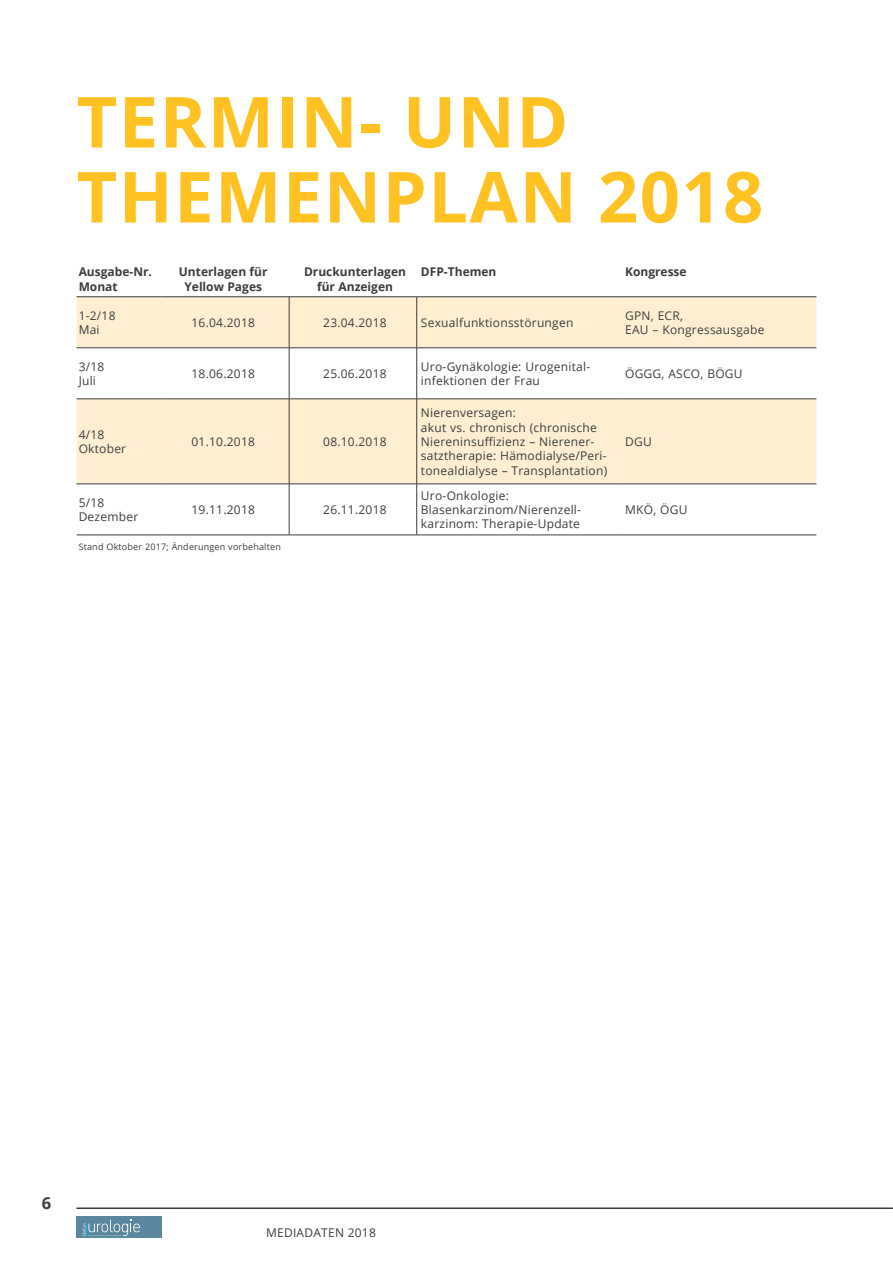
<style>
.page{position:relative;width:893px;height:1263px;background:#fff}
.page>*{position:absolute;margin:0;border:0;box-sizing:border-box;transform-origin:0 0}
.t1{font:700 70.5px/75px "Open Sans";letter-spacing:.02em;color:#ffc222}
.t2{font:700 16.5px "Open Sans";color:#3a3d3d}
.t3{font:12px/14.4px "Open Sans";letter-spacing:.02em;color:#3a3d3d}
.t4{font:700 12px/14.4px "Open Sans";color:#3a3d3d;text-align:center}
.t5{font:9px "Open Sans";letter-spacing:.02em;color:#3a3d3d}
</style>
<div class="page">
<hr style="left:77px;top:1207px;width:816px;height:2px;background:#3a3d3d">
<div style="left:77px;top:1216px;width:85px;height:21px;background:#5b879e"></div>
<svg style="left:83px;top:1219px;width:57px;height:17px"></svg>
<svg style="left:77px;top:297px;width:739px;height:187px;fill:#ffefd1"></svg>
<svg style="left:77px;top:485px;width:739px;height:50px"></svg>
<hr style="left:77px;top:296px;width:85px;height:1px;background:#3a3d3d">
<hr style="left:162px;top:296px;width:127px;height:1px;background:#3a3d3d">
<hr style="left:289px;top:296px;width:128px;height:1px;background:#3a3d3d">
<hr style="left:417px;top:296px;width:204px;height:1px;background:#3a3d3d">
<hr style="left:621px;top:296px;width:195px;height:1px;background:#3a3d3d">
<hr style="left:77px;top:348px;width:85px;height:1px;background:#3a3d3d">
<hr style="left:162px;top:348px;width:127px;height:1px;background:#3a3d3d">
<hr style="left:289px;top:348px;width:128px;height:1px;background:#3a3d3d">
<hr style="left:417px;top:348px;width:204px;height:1px;background:#3a3d3d">
<hr style="left:621px;top:348px;width:195px;height:1px;background:#3a3d3d">
<hr style="left:77px;top:399px;width:85px;height:1px;background:#3a3d3d">
<hr style="left:162px;top:399px;width:127px;height:1px;background:#3a3d3d">
<hr style="left:289px;top:399px;width:128px;height:1px;background:#3a3d3d">
<hr style="left:417px;top:399px;width:204px;height:1px;background:#3a3d3d">
<hr style="left:621px;top:399px;width:195px;height:1px;background:#3a3d3d">
<hr style="left:77px;top:484px;width:85px;height:1px;background:#3a3d3d">
<hr style="left:162px;top:484px;width:127px;height:1px;background:#3a3d3d">
<hr style="left:289px;top:484px;width:128px;height:1px;background:#3a3d3d">
<hr style="left:417px;top:484px;width:204px;height:1px;background:#3a3d3d">
<hr style="left:621px;top:484px;width:195px;height:1px;background:#3a3d3d">
<hr style="left:77px;top:535px;width:85px;height:1px;background:#3a3d3d">
<hr style="left:162px;top:535px;width:127px;height:1px;background:#3a3d3d">
<hr style="left:289px;top:535px;width:128px;height:1px;background:#3a3d3d">
<hr style="left:417px;top:535px;width:204px;height:1px;background:#3a3d3d">
<hr style="left:621px;top:535px;width:195px;height:1px;background:#3a3d3d">
<hr style="left:289px;top:297px;width:1px;height:51px;background:#3a3d3d">
<hr style="left:416px;top:297px;width:1px;height:51px;background:#3a3d3d">
<hr style="left:289px;top:348px;width:1px;height:51px;background:#3a3d3d">
<hr style="left:416px;top:348px;width:1px;height:51px;background:#3a3d3d">
<hr style="left:289px;top:399px;width:1px;height:85px;background:#3a3d3d">
<hr style="left:416px;top:399px;width:1px;height:85px;background:#3a3d3d">
<hr style="left:289px;top:484px;width:1px;height:51px;background:#3a3d3d">
<hr style="left:416px;top:484px;width:1px;height:51px;background:#3a3d3d">
<h1 class="t1" style="left:77px;top:83px;width:688px">Termin- und<br>Them enplan 2018</h1>
<p class="t4" style="left:79px;top:264px;width:75px;text-align:left">Ausgabe-N r.<br>Monat</p>
<p class="t4" style="left:179px;top:264px;width:90px">U nterlagen für<br>Yellow Pages</p>
<p class="t4" style="left:304px;top:264px;width:104px">Druckunterlagen für Anzeigen</p>
<p class="t4" style="left:421px;top:264px;width:77px">DFP-Themen</p>
<p class="t4" style="left:625px;top:264px;width:63px">Kongresse</p>
<p class="t3" style="left:79px;top:308px;width:38px">1-2/18<br>Mai</p>
<p class="t3" style="left:192px;top:315px;width:65px">16.04.2018</p>
<p class="t3" style="left:323px;top:315px;width:65px">23.04.2018</p>
<p class="t3" style="left:421px;top:315px;width:154px">Sexualfunktionsstörungen</p>
<p class="t3" style="left:625px;top:308px;width:141px">GPN, ECR,<br>EAU – Kongressausgabe</p>
<p class="t3" style="left:79px;top:359px;width:27px">3/18<br>Juli</p>
<p class="t3" style="left:192px;top:366px;width:65px">18.06.2018</p>
<p class="t3" style="left:323px;top:366px;width:65px">25.06.2018</p>
<p class="t3" style="left:421px;top:359px;width:170px">Uro-Gynäkologie: Urogenital&shy;infektionen der Frau</p>
<p class="t3" style="left:625px;top:366px;width:119px">ÖGGG, ASCO, BÖGU</p>
<p class="t3" style="left:79px;top:427px;width:49px">4/18<br>Oktober</p>
<p class="t3" style="left:192px;top:434px;width:65px">01.10.2018</p>
<p class="t3" style="left:323px;top:434px;width:65px">08.10.2018</p>
<p class="t3" style="left:79px;top:495px;width:61px">5/18<br>Dezember</p>
<p class="t3" style="left:192px;top:502px;width:65px">19.11.2018</p>
<p class="t3" style="left:323px;top:502px;width:65px">26.11.2018</p>
<p class="t5" style="left:79px;top:541px;width:204px">Stand Oktober 2017; Änderungen vorbehalten</p>
<p class="t3" style="left:421px;top:405px;width:188px">Nierenversagen:<br>akut vs. chronisch (chronische<br>Niereninsuffizienz – Nierener&shy;satztherapie: Hämodialyse/Peri&shy;tonealdialyse – Transplantation)</p>
<p class="t3" style="left:421px;top:488px;width:161px">Uro-Onkologie:<br>Blasenkarzinom/Nierenzell&shy;karzinom: Therapie-Update</p>
<p class="t3" style="left:625px;top:434px;width:28px">DGU</p>
<p class="t3" style="left:625px;top:502px;width:64px">MKÖ, ÖGU</p>
<h2 class="t2" style="left:42px;top:1191px;width:11px">6</h2>
<p class="t3" style="left:266px;top:1225px;width:111px">Mediadaten 2018</p>
</div>
